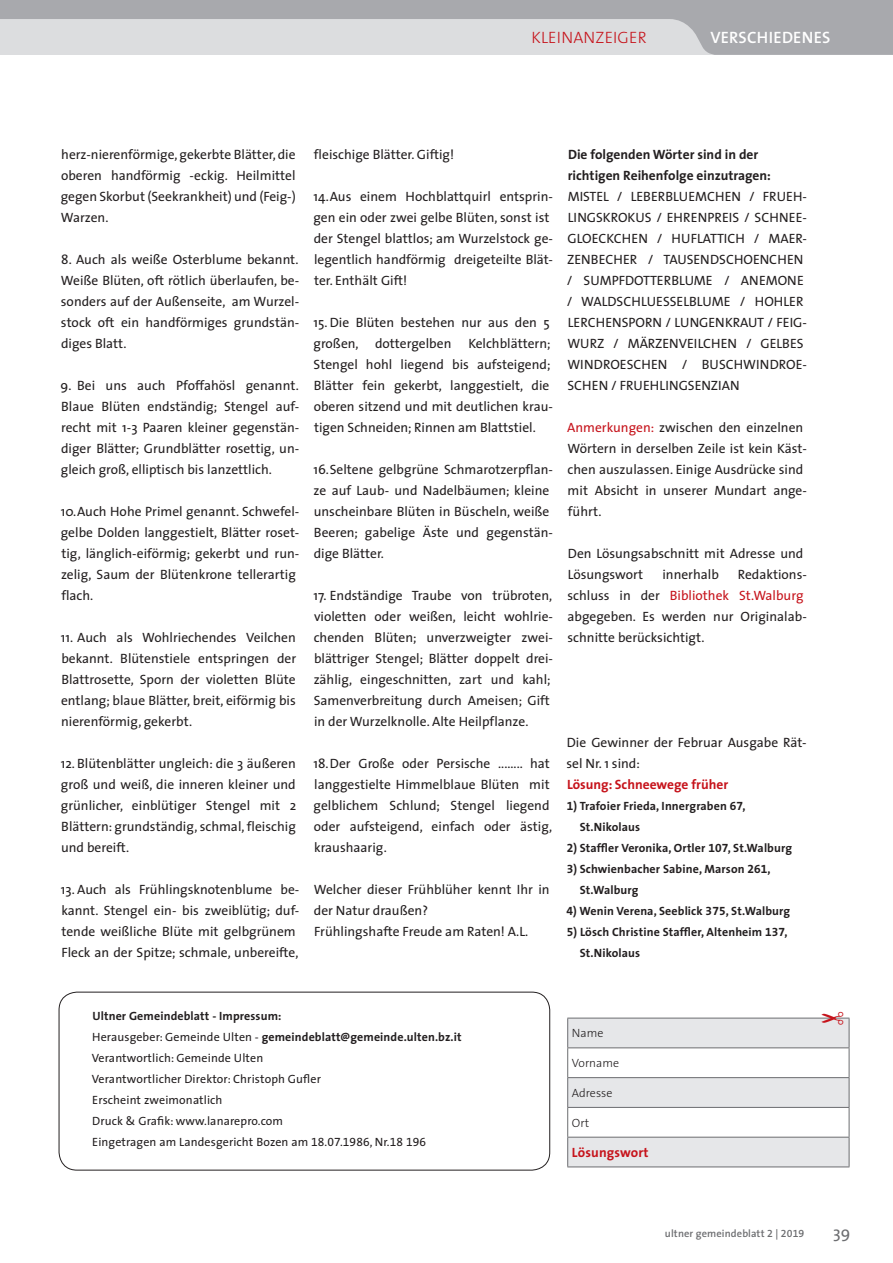
<style>
.page{position:relative;width:893px;height:1263px;background:#fff}
.page>*{position:absolute;margin:0;border:0;box-sizing:border-box;transform-origin:0 0}
.t1{font:300 16.5px "The Sans SN";letter-spacing:.01em;color:#c6131b}
.t2{font:600 16.5px "The Sans SN";letter-spacing:.01em;color:#fff}
.t3{font:16.5px "The Sans";color:#6c6d70}
.t4{font:13.5px/21px "The Sans";color:#231f20}
.t5{font:700 13.5px/21px "The Sans SN";color:#231f20}
.t6{font:700 13.5px "The Sans SN";color:#c6131b}
.t7{font:12px/21px "The Sans SN";letter-spacing:.01em;color:#231f20}
.t8{font:700 12px/21px "The Sans SN";letter-spacing:.01em;color:#231f20}
.t9{font:300 12px "The Sans SN";color:#231f20}
.t10{font:600 10.5px "The Sans SN";letter-spacing:.01em;color:#6c6d70}
.s1{color:#c6131b}
.s2{font-weight:700}
</style>
<div class="page">
<svg style="left:0;top:0;width:893px;height:55px;background:#c2c3c6"></svg>
<div style="left:59px;top:992px;width:491px;height:178px;border:1px solid #231f20;border-radius:18px"></div>
<svg style="left:567px;top:1017px;width:283px;height:150px"></svg>
<p class="t1" style="left:531px;top:24px;width:117px">KLEINANZEIGER</p>
<p class="t2" style="left:710px;top:24px;width:121px">VERSCHIEDENES</p>
<p class="t4" style="left:61px;top:144px;width:237px;text-align:justify">herz-nierenförmige, gekerbte Blätter, die oberen handförmig -eckig. Heilmittel gegen Skorbut (Seekrankheit) und (Feig-)<br>Warzen.</p>
<p class="t4" style="left:61px;top:249px;width:240px;text-align:justify">8. Auch als weiße Osterblume bekannt.<br>Weiße Blüten, oft rötlich überlaufen, be&shy;sonders auf der Außenseite, am Wurzel&shy;stock oft ein handförmiges grundstän&shy;diges Blatt.</p>
<p class="t4" style="left:61px;top:375px;width:240px;text-align:justify">9. Bei uns auch Pfoffahösl genannt.<br>Blaue Blüten endständig; Stengel auf&shy;recht mit 1-3 Paaren kleiner gegenstän&shy;diger Blätter; Grundblätter rosettig, un&shy;gleich groß, elliptisch bis lanzettlich.</p>
<p class="t4" style="left:61px;top:501px;width:240px">10. Auch Hohe Primel genannt. Schwefel&shy;gelbe Dolden langgestielt, Blätter roset&shy;tig, länglich-eiförmig; gekerbt und run&shy;zelig, Saum der Blütenkrone tellerartig flach.</p>
<p class="t4" style="left:61px;top:627px;width:237px;text-align:justify">11. Auch als Wohlriechendes Veilchen bekannt. Blütenstiele entspringen der Blattrosette, Sporn der violetten Blüte entlang; blaue Blätter, breit, eiförmig bis nierenförmig, gekerbt.</p>
<p class="t4" style="left:61px;top:753px;width:237px;text-align:justify">12. Blütenblätter ungleich: die 3 äußeren groß und weiß, die inneren kleiner und grünlicher, einblütiger Stengel mit 2<br>Blättern: grundständig, schmal, fleischig und bereift.</p>
<p class="t4" style="left:61px;top:879px;width:240px">13. Auch als Frühlingsknotenblume be&shy;kannt. Stengel ein- bis zweiblütig; duf&shy;tende weißliche Blüte mit gelbgrünem Fleck an der Spitze; schmale, unbereifte,</p>
<p class="t4" style="left:314px;top:144px;width:142px">fleischige Blätter. Giftig!</p>
<p class="t4" style="left:313px;top:186px;width:241px">14. Aus einem Hochblattquirl entsprin&shy;gen ein oder zwei gelbe Blüten, sonst ist der Stengel blattlos; am Wurzelstock ge&shy;legentlich handförmig dreigeteilte Blät&shy;ter. Enthält Gift!</p>
<p class="t4" style="left:313px;top:312px;width:238px">15. Die Blüten bestehen nur aus den 5 großen, dottergelben</p>
<p class="t4" style="left:314px;top:333px;width:241px;text-indent:155px">Kelchblättern; Stengel hohl liegend bis aufsteigend; Blätter fein gekerbt, langgestielt, die oberen sitzend und mit deutlichen krau&shy;tigen Schneiden; Rinnen am Blattstiel.</p>
<p class="t4" style="left:314px;top:459px;width:241px">16. Seltene gelbgrüne Schmarotzerpflan&shy;ze auf Laub- und Nadelbäumen; kleine unscheinbare Blüten in Büscheln, weiße Beeren; gabelige Äste und gegenstän&shy;dige Blätter.</p>
<p class="t4" style="left:314px;top:585px;width:241px">17. Endständige Traube von trübroten, violetten oder weißen, leicht wohlrie&shy;chenden Blüten; unverzweigter zwei&shy;blättriger Stengel; Blätter doppelt drei&shy;zählig, eingeschnitten, zart und kahl; Samenverbreitung durch Ameisen; Gift in der Wurzelknolle. Alte Heilpflanze.</p>
<p class="t4" style="left:314px;top:753px;width:240px">18. Der Große oder Persische ........ hat langgestielte Himmelblaue Blüten mit gelblichem Schlund; Stengel liegend oder aufsteigend, einfach oder ästig, kraushaarig.</p>
<p class="t4" style="left:314px;top:879px;width:237px">Welcher dieser Frühblüher kennt Ihr in der Natur draußen?<br>Frühlingshafte Freude am Raten! A.L.</p>
<p class="t5" style="left:568px;top:144px;width:205px">Die folgenden Wörter sind in der richtigen Reihenfolge einzutragen:</p>
<p class="t4" style="left:567px;top:186px;width:242px">MISTEL / LEBERBLUEMCHEN / FRUEH-<br>LINGSKROKUS / EHRENPREIS / SCHNEE-<br>GLOECKCHEN / HUFLATTICH / MAER-<br>ZENBECHER / TAUSENDSCHOENCHEN / SUMPFDOTTERBLUME / ANEMONE / WALDSCHLUESSELBLUME / HOHLER<br>LERCHENSPORN / LUNGENKRAUT / FEIG-<br>WURZ / MÄRZENVEILCHEN / GELBES<br>WINDROESCHEN / BUSCHWINDROE-<br>SCHEN / FRUEHLINGSENZIAN</p>
<p class="t4" style="left:567px;top:417px;width:241px"><span class="s1">Anmerkungen:</span> zwischen den einzelnen<br>Wörtern in derselben Zeile ist kein Käst&shy;chen auszulassen. Einige Ausdrücke sind mit Absicht in unserer Mundart ange&shy;führt.</p>
<p class="t4" style="left:568px;top:543px;width:237px">Den Lösungsabschnitt mit Adresse und<br>Lösungswort</p>
<p class="t4" style="left:567px;top:564px;width:241px;text-indent:170px">Redaktions&shy;schluss in der <span class="s1">Bibliothek St.Walburg </span>abgegeben. Es werden nur Originalab&shy;schnitte berücksichtigt.</p>
<p class="t4" style="left:662px;top:564px;width:58px">innerhalb</p>
<p class="t4" style="left:566px;top:732px;width:242px">Die Gewinner der Februar Ausgabe Rät&shy;sel Nr. 1 sind:</p>
<p class="t6" style="left:567px;top:773px;width:163px">Lösung: Schneewege früher</p>
<p class="t8" style="left:580px;top:795px;width:167px;text-indent:-13px">1) Trafoier Frieda, Innergraben 67,<br>St.Nikolaus</p>
<p class="t8" style="left:567px;top:837px;width:227px">2) Staffler Veronika, Ortler 107, St.Walburg</p>
<p class="t8" style="left:580px;top:858px;width:193px;text-indent:-13px">3) Schwienbacher Sabine, Marson 261,<br>St.Walburg</p>
<p class="t8" style="left:566px;top:900px;width:225px">4) Wenin Verena, Seeblick 375, St.Walburg</p>
<p class="t8" style="left:580px;top:921px;width:210px;text-indent:-13px">5) Lösch Christine Staffler, Altenheim 137,<br>St.Nikolaus</p>
<p class="t7" style="left:92px;top:1005px;width:371px"><span class="s2">Ultner Gemeindeblatt - Impressum:<br></span>Herausgeber: Gemeinde Ulten - <span class="s2">gemeindeblatt@gemeinde.ulten.bz.it </span>Verantwortlich: Gemeinde Ulten<br>Verantwortlicher Direktor: Christoph Gufler<br>Erscheint zweimonatlich<br>Druck &amp; Grafik: www.lanarepro.com<br>Eingetragen am Landesgericht Bozen am 18.07.1986, Nr.18 196</p>
<p class="t9" style="left:572px;top:1023px;width:33px">Name</p>
<p class="t9" style="left:572px;top:1053px;width:49px">Vorname</p>
<p class="t9" style="left:572px;top:1083px;width:42px">Adresse</p>
<p class="t9" style="left:572px;top:1113px;width:19px">Ort</p>
<p class="t6" style="left:572px;top:1141px;width:78px">Lösungswort</p>
<p class="t10" style="left:665px;top:1225px;width:141px">ultner gemeindeblatt 2 | 2019</p>
<p class="t3" style="left:833px;top:1219px;width:19px">39</p>
</div>
